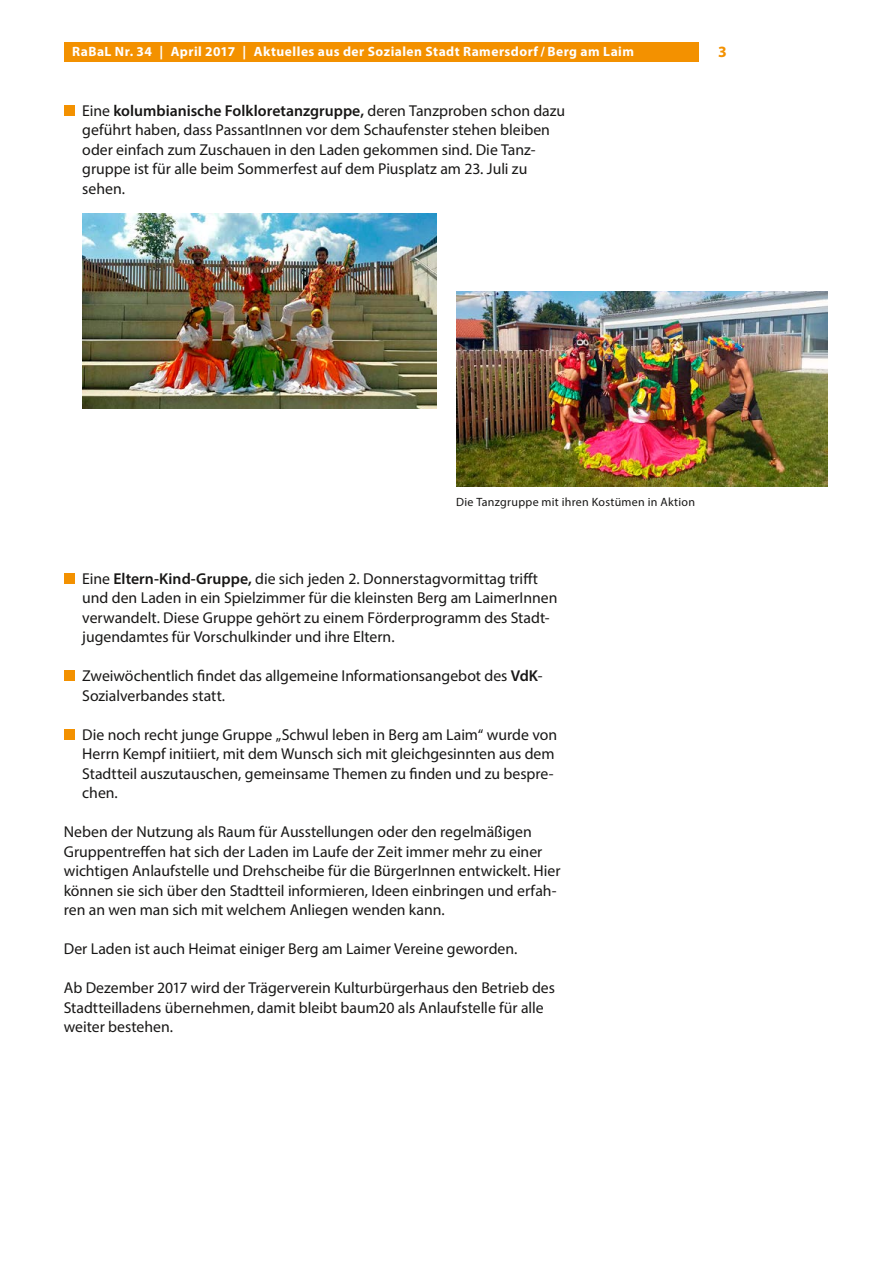
<style>
.page{position:relative;width:893px;height:1263px;background:#fff}
.page>*{position:absolute;margin:0;border:0;box-sizing:border-box;transform-origin:0 0}
.t1{font:15.75px/19.5px "Myriad Pro";color:#181716}
.t2{font:700 15.75px "Myriad Pro";color:#f39100}
.t3{font:700 13.5px "Myriad Pro";letter-spacing:.035em;color:#fff}
.t4{font:12px "Myriad Pro";letter-spacing:.02em;color:#181716}
.s1{font-weight:600}
</style>
<div class="page">
<div style="left:64px;top:43px;width:634px;height:19px;background:#f39100"></div>
<div style="left:64px;top:105px;width:10px;height:11px;background:#f39100"></div>
<img style="left:456px;top:291px;width:372px;height:195px">
<img style="left:82px;top:213px;width:355px;height:195px">
<div style="left:64px;top:573px;width:10px;height:11px;background:#f39100"></div>
<div style="left:64px;top:670px;width:10px;height:11px;background:#f39100"></div>
<div style="left:64px;top:729px;width:10px;height:11px;background:#f39100"></div>
<p class="t3" style="left:72px;top:43px;width:563px">RaBaL Nr. 34 | April 2017 | Aktuelles aus der Sozialen Stadt Ramersdorf / Berg am Laim</p>
<p class="t2" style="left:718px;top:42px;width:10px">3</p>
<p class="t1" style="left:82px;top:100px;width:484px">Eine <span class="s1">kolumbianische Folkloretanzgruppe,</span> deren Tanzproben schon dazu geführt haben, dass PassantInnen vor dem Schaufenster stehen bleiben oder einfach zum Zuschauen in den Laden gekommen sind. Die Tanz&shy;gruppe ist für alle beim Sommerfest auf dem Piusplatz am 23. Juli zu sehen.</p>
<p class="t4" style="left:456px;top:494px;width:241px">Die Tanzgruppe mit ihren Kostümen in Aktion</p>
<p class="t1" style="left:82px;top:568px;width:477px">Eine <span class="s1">Eltern-Kind-Gruppe,</span> die sich jeden 2. Donnerstagvormittag trifft und den Laden in ein Spielzimmer für die kleinsten Berg am LaimerInnen verwandelt. Diese Gruppe gehört zu einem Förderprogramm des Stadt&shy;jugendamtes für Vorschulkinder und ihre Eltern.</p>
<p class="t1" style="left:82px;top:666px;width:459px">Zweiwöchentlich findet das allgemeine Informationsangebot des <span class="s1">VdK</span>--<br>Sozialverbandes statt.</p>
<p class="t1" style="left:82px;top:724px;width:476px">Die noch recht junge Gruppe „Schwul leben in Berg am Laim“ wurde von Herrn Kempf initiiert, mit dem Wunsch sich mit gleichgesinnten aus dem Stadtteil auszutauschen, gemeinsame Themen zu finden und zu bespre&shy;chen.</p>
<p class="t1" style="left:64px;top:822px;width:498px">Neben der Nutzung als Raum für Ausstellungen oder den regelmäßigen Gruppentreffen hat sich der Laden im Laufe der Zeit immer mehr zu einer wichtigen Anlaufstelle und Drehscheibe für die BürgerInnen entwickelt. Hier können sie sich über den Stadtteil informieren, Ideen einbringen und erfah&shy;ren an wen man sich mit welchem Anliegen wenden kann.</p>
<p class="t1" style="left:64px;top:939px;width:455px">Der Laden ist auch Heimat einiger Berg am Laimer Vereine geworden.</p>
<p class="t1" style="left:64px;top:978px;width:493px">Ab Dezember 2017 wird der Trägerverein Kulturbürgerhaus den Betrieb des<br>Stadtteilladens übernehmen, damit bleibt baum20 als Anlaufstelle für alle weiter bestehen.</p>
</div>
